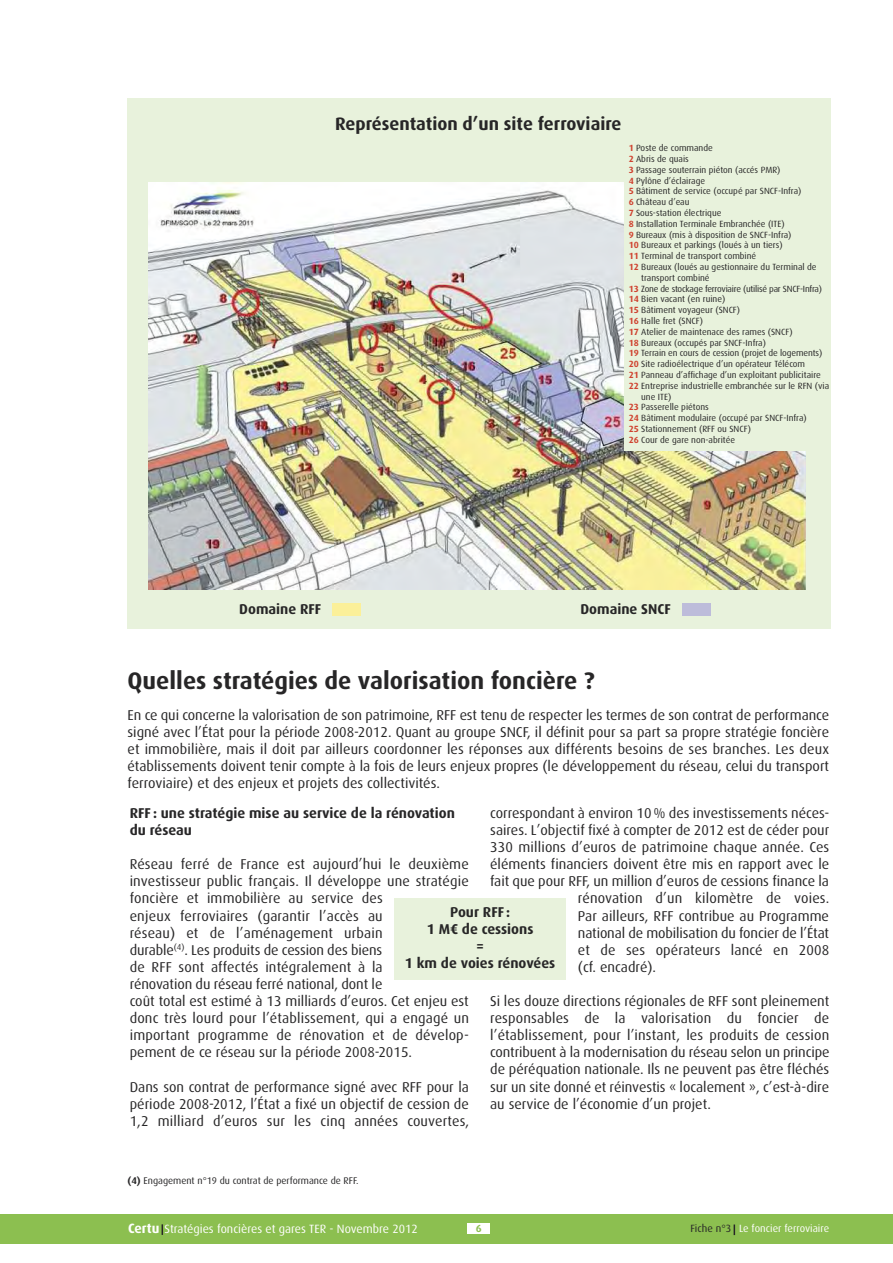
<style>
.page{position:relative;width:893px;height:1263px;background:#fff}
.page>*{position:absolute;margin:0;border:0;box-sizing:border-box;transform-origin:0 0}
.t1{font:700 24px "Dax OT";color:#272627}
.t2{font:700 18px "Dax OT";color:#272627}
.t3{font:14.25px/17.1px "Dax OT";color:#272627;text-align:justify}
.t4{font:700 14.25px/17.1px "Dax OT";color:#272627}
.t5{font:12px "Dax OT";color:#fff}
.t6{font:10.5px "Dax OT";color:#fff}
.t7{font:700 10.5px "Dax OT";color:#8cbf50}
.t8{font:9.75px "Dax OT";color:#272627}
.t9{font:9px "Dax OT";color:#272627}
.t10{font:9px "Dax OT";letter-spacing:-.025em;color:#272627}
.s1{font-weight:700;color:#cf422f}
.s2{font-weight:700}
.s3{font-weight:700;font-size:13.5px}
.s4{color:#272627}
</style>
<div class="page">
<div style="left:128px;top:98px;width:703px;height:530px;background:#e8f2dc"></div>
<div style="left:0;top:1214px;width:893px;height:30px;background:#8cbf50"></div>
<div style="left:468px;top:1223px;width:22px;height:11px;background:#fff"></div>
<img style="left:149px;top:183px;width:657px;height:406px">
<div style="left:394px;top:898px;width:172px;height:82px;background:#e8f2dc"></div>
<div style="left:624px;top:144px;width:205px;height:307px;background:#e8f2dc"></div>
<div style="left:332px;top:603px;width:28px;height:12px;background:#fbf099"></div>
<div style="left:682px;top:603px;width:29px;height:12px;background:#bdbcda"></div>
<p class="t2" style="left:335px;top:118px;width:288px">Représentation d’un site ferroviaire</p>
<p class="t9" style="left:629px;top:145px;width:86px"><span class="s1">1</span> Poste de commande</p>
<p class="t9" style="left:629px;top:156px;width:62px"><span class="s1">2</span> Abris de quais</p>
<p class="t9" style="left:629px;top:167px;width:153px"><span class="s1">3</span> Passage souterrain piéton (accés PMR)</p>
<p class="t9" style="left:629px;top:177px;width:78px"><span class="s1">4</span> Pylône d’éclairage</p>
<p class="t9" style="left:629px;top:188px;width:174px"><span class="s1">5</span> Bâtiment de service (occupé par SNCF-Infra)</p>
<p class="t9" style="left:629px;top:199px;width:62px"><span class="s1">6</span> Château d’eau</p>
<p class="t9" style="left:629px;top:210px;width:94px"><span class="s1">7</span> Sous-station électrique</p>
<p class="t9" style="left:629px;top:221px;width:157px"><span class="s1">8</span> Installation Terminale Embranchée (ITE)</p>
<p class="t9" style="left:629px;top:231px;width:164px"><span class="s1">9</span> Bureaux (mis à disposition de SNCF-Infra)</p>
<p class="t9" style="left:629px;top:242px;width:156px"><span class="s1">10</span> Bureaux et parkings (loués à un tiers)</p>
<p class="t9" style="left:629px;top:253px;width:129px"><span class="s1">11</span> Terminal de transport combiné</p>
<p class="t9" style="left:629px;top:264px;width:189px"><span class="s1">12</span> Bureaux (loués au gestionnaire du Terminal de</p>
<p class="t9" style="left:641px;top:275px;width:70px">transport combiné</p>
<p class="t10" style="left:629px;top:285px;width:195px"><span class="s1">13</span> Zone de stockage ferroviaire (utilisé par SNCF-Infra)</p>
<p class="t9" style="left:629px;top:296px;width:98px"><span class="s1">14</span> Bien vacant (en ruine)</p>
<p class="t9" style="left:629px;top:307px;width:113px"><span class="s1">15</span> Bâtiment voyageur (SNCF)</p>
<p class="t9" style="left:629px;top:318px;width:76px"><span class="s1">16</span> Halle fret (SNCF)</p>
<p class="t9" style="left:629px;top:329px;width:165px"><span class="s1">17</span> Atelier de maintenace des rames (SNCF)</p>
<p class="t9" style="left:629px;top:339px;width:139px"><span class="s1">18</span> Bureaux (occupés par SNCF-Infra)</p>
<p class="t9" style="left:629px;top:350px;width:195px"><span class="s1">19</span> Terrain en cours de cession (projet de logements)</p>
<p class="t9" style="left:629px;top:361px;width:178px"><span class="s1">20</span> Site radioélectrique d’un opérateur Télécom</p>
<p class="t9" style="left:629px;top:372px;width:194px"><span class="s1">21</span> Panneau d’affichage d’un exploitant publicitaire</p>
<p class="t9" style="left:629px;top:383px;width:202px"><span class="s1">22</span> Entreprise industrielle embranchée sur le RFN (via</p>
<p class="t9" style="left:641px;top:393px;width:32px">une ITE)</p>
<p class="t9" style="left:629px;top:404px;width:82px"><span class="s1">23</span> Passerelle piétons</p>
<p class="t9" style="left:629px;top:415px;width:180px"><span class="s1">24</span> Bâtiment modulaire (occupé par SNCF-Infra)</p>
<p class="t9" style="left:629px;top:426px;width:124px"><span class="s1">25</span> Stationnement (RFF ou SNCF)</p>
<p class="t9" style="left:629px;top:437px;width:108px"><span class="s1">26</span> Cour de gare non-abritée</p>
<p class="t4" style="left:239px;top:602px;width:84px">Domaine RFF</p>
<p class="t4" style="left:580px;top:602px;width:92px">Domaine SNCF</p>
<h1 class="t1" style="left:128px;top:673px;width:469px">Quelles stratégies de valorisation foncière ?</h1>
<p class="t3" style="left:128px;top:708px;width:703px">En ce qui concerne la valorisation de son patrimoine, RFF est tenu de respecter les termes de son contrat de performance signé avec l’État pour la période 2008-2012. Quant au groupe SNCF, il définit pour sa part sa propre stratégie foncière et immobilière, mais il doit par ailleurs coordonner les réponses aux différents besoins de ses branches. Les deux établissements doivent tenir compte à la fois de leurs enjeux propres (le développement du réseau, celui du transport ferroviaire) et des enjeux et projets des collectivités.</p>
<p class="t3" style="left:490px;top:806px;width:341px">correspondant à environ 10% des investissements néces-</p>
<p class="t3" style="left:490px;top:823px;width:341px">saires. L’objectif fixé à compter de 2012 est de céder pour</p>
<p class="t3" style="left:490px;top:840px;width:341px">330 millions d’euros de patrimoine chaque année. Ces</p>
<p class="t3" style="left:490px;top:857px;width:341px">éléments financiers doivent être mis en rapport avec le</p>
<p class="t3" style="left:490px;top:874px;width:340px">fait que pour RFF, un million d’euros de cessions finance la</p>
<p class="t3" style="left:578px;top:891px;width:253px">rénovation d’un kilomètre de voies.</p>
<p class="t3" style="left:578px;top:908px;width:253px">Par ailleurs, RFF contribue au Programme</p>
<p class="t3" style="left:578px;top:926px;width:253px">national de mobilisation du foncier de l’État</p>
<p class="t3" style="left:578px;top:943px;width:253px">et de ses opérateurs lancé en 2008</p>
<p class="t3" style="left:578px;top:960px;width:80px">(cf. encadré).</p>
<p class="t3" style="left:490px;top:994px;width:341px">Si les douze directions régionales de RFF sont pleinement responsables de la valorisation du foncier de l’établissement, pour l’instant, les produits de cession contribuent à la modernisation du réseau selon un principe de péréquation nationale. Ils ne peuvent pas être fléchés sur un site donné et réinvestis « localement », c’est-à-dire au service de l’économie d’un projet.</p>
<p class="t4" style="left:130px;top:806px;width:327px">RFF : une stratégie mise au service de la rénovation du réseau</p>
<p class="t3" style="left:130px;top:857px;width:341px;text-align:left">Réseau ferré de France est aujourd’hui le deuxième investisseur public français. Il développe une stratégie foncière et immobilière au service des<br>enjeux ferroviaires (garantir l’accès au<br>réseau) et de l’aménagement urbain<br>durable<sup>(4)</sup>. Les produits de cession des biens<br>de RFF sont affectés intégralement à la<br>rénovation du réseau ferré national, dont le<br>coût total est estimé à 13 milliards d’euros. Cet enjeu est donc très lourd pour l’établissement, qui a engagé un important programme de rénovation et de dévelop&shy;pement de ce réseau sur la période 2008-2015.</p>
<p class="t3" style="left:130px;top:1079px;width:341px">Dans son contrat de performance signé avec RFF pour la période 2008-2012, l’État a fixé un objectif de cession de 1,2 milliard d’euros sur les cinq années couvertes,</p>
<p class="t4" style="left:405px;top:905px;width:152px;text-align:center">Pour RFF :<br>1 M€ de cessions<br>=<br>1 km de voies rénovées</p>
<p class="t8" style="left:128px;top:1178px;width:233px"><span class="s2">(4)</span> Engagement n°19 du contrat de performance de RFF.</p>
<p class="t5" style="left:128px;top:1225px;width:291px"><span class="s3">Certu</span> Stratégies foncières et gares TER - Novembre 2012</p>
<p class="t7" style="left:476px;top:1224px;width:7px">6</p>
<p class="t6" style="left:690px;top:1225px;width:140px"><span class="s4">Fiche n°3</span> Le foncier ferroviaire</p>
</div>
